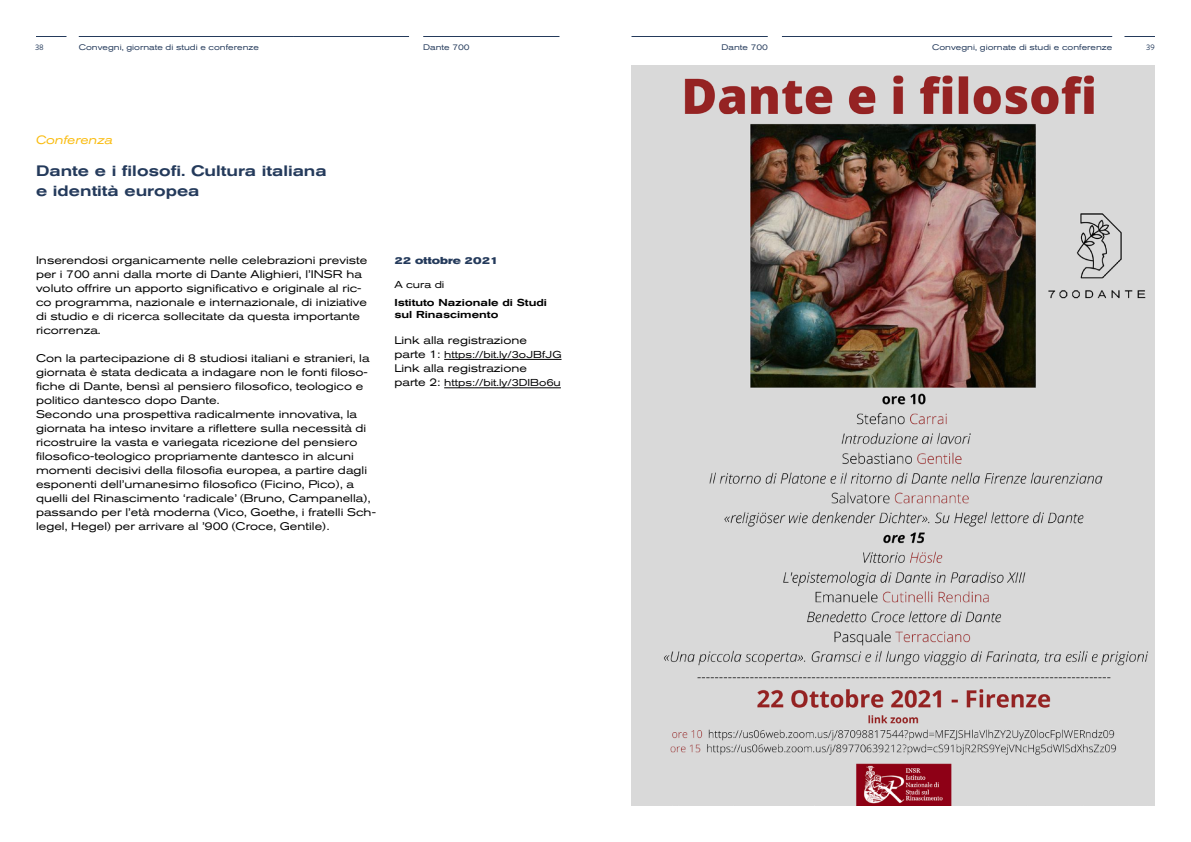
<style>
.page{position:relative;width:1191px;height:842px;background:#fff}
.page>*{position:absolute;margin:0;border:0;box-sizing:border-box;transform-origin:0 0}
.t1{font:500 expanded 15px/20px "Akzidenz Grotesk BQ";color:#243a5b}
.t2{font:italic expanded 12px "Akzidenz Grotesk BQ";color:#fabc10}
.t3{font:expanded 11px/14px "Akzidenz Grotesk BQ";color:#000}
.t4{font:expanded 10px "Akzidenz Grotesk BQ";color:#020203}
.t5{font:500 expanded 10px/12px "Akzidenz Grotesk BQ";color:#000}
.t6{font:700 expanded 10px "Akzidenz Grotesk BQ";color:#243a5b}
.t7{font:expanded 10px "Akzidenz Grotesk BQ";color:#000}
.t8{font:expanded 8px "Akzidenz Grotesk BQ";color:#243a5b}
.t9{font:8px "Brandon Grotesque";color:#243a5b}
.s1{font-size:11px;color:#000}
</style>
<div class="page">
<hr style="left:36px;top:36px;width:30px;height:1px;background:#243a5b">
<hr style="left:1124px;top:36px;width:31px;height:1px;background:#243a5b">
<hr style="left:79px;top:36px;width:215px;height:1px;background:#243a5b">
<hr style="left:893px;top:36px;width:219px;height:1px;background:#243a5b">
<hr style="left:293px;top:36px;width:116px;height:1px;background:#243a5b">
<hr style="left:782px;top:36px;width:115px;height:1px;background:#243a5b">
<hr style="left:423px;top:36px;width:136px;height:1px;background:#243a5b">
<hr style="left:631px;top:36px;width:136px;height:1px;background:#243a5b">
<hr style="left:444px;top:359px;width:117px;height:1px;background:#020203">
<hr style="left:444px;top:387px;width:117px;height:1px;background:#020203">
<img style="left:631px;top:66px;width:524px;height:740px">
<p class="t9" style="left:35px;top:42px;width:10px">38</p>
<p class="t8" style="left:79px;top:42px;width:182px">Convegni, giornate di studi e conferenze</p>
<p class="t8" style="left:423px;top:43px;width:48px">Dante 700</p>
<p class="t8" style="left:721px;top:43px;width:48px">Dante 700</p>
<p class="t8" style="left:932px;top:42px;width:182px">Convegni, giornate di studi e conferenze</p>
<p class="t9" style="left:1146px;top:42px;width:10px">39</p>
<p class="t2" style="left:36px;top:132px;width:78px">Conferenza</p>
<h1 class="t1" style="left:36px;top:161px;width:292px">Dante e i filosofi. Cultura italiana e identità europea</h1>
<p class="t3" style="left:36px;top:253px;width:333px">Inserendosi organicamente nelle celebrazioni previste per i 700 anni dalla morte di Dante Alighieri, l’INSR ha voluto offrire un apporto significativo e originale al ric&shy;co programma, nazionale e internazionale, di iniziative di studio e di ricerca sollecitate da questa importante ricorrenza.</p>
<p class="t3" style="left:36px;top:351px;width:341px">Con la partecipazione di 8 studiosi italiani e stranieri, la giornata è stata dedicata a indagare non le fonti filoso&shy;fiche di Dante, bensì al pensiero filosofico, teologico e politico dantesco dopo Dante.<br>Secondo una prospettiva radicalmente innovativa, la giornata ha inteso invitare a riflettere sulla necessità di ricostruire la vasta e variegata ricezione del pensiero filosofico-teologico propriamente dantesco in alcuni momenti decisivi della filosofia europea, a partire dagli esponenti dell’umanesimo filosofico (Ficino, Pico), a quelli del Rinascimento ‘radicale’ (Bruno, Campanella), passando per l’età moderna (Vico, Goethe, i fratelli Sch&shy;legel, Hegel) per arrivare al ’900 (Croce, Gentile).</p>
<p class="t6" style="left:394px;top:254px;width:106px">22 ottobre 2021</p>
<p class="t7" style="left:394px;top:278px;width:51px">A cura di</p>
<p class="t5" style="left:394px;top:296px;width:154px">Istituto Nazionale di Studi sul Rinascimento</p>
<p class="t3" style="left:394px;top:333px;width:134px">Link alla registrazione</p>
<p class="t4" style="left:394px;top:348px;width:169px"><span class="s1">parte 1:</span> https://bit.ly/3oJBfJG</p>
<p class="t3" style="left:394px;top:361px;width:134px">Link alla registrazione</p>
<p class="t4" style="left:394px;top:377px;width:168px"><span class="s1">parte 2:</span> https://bit.ly/3DIBo6u</p>
</div>
